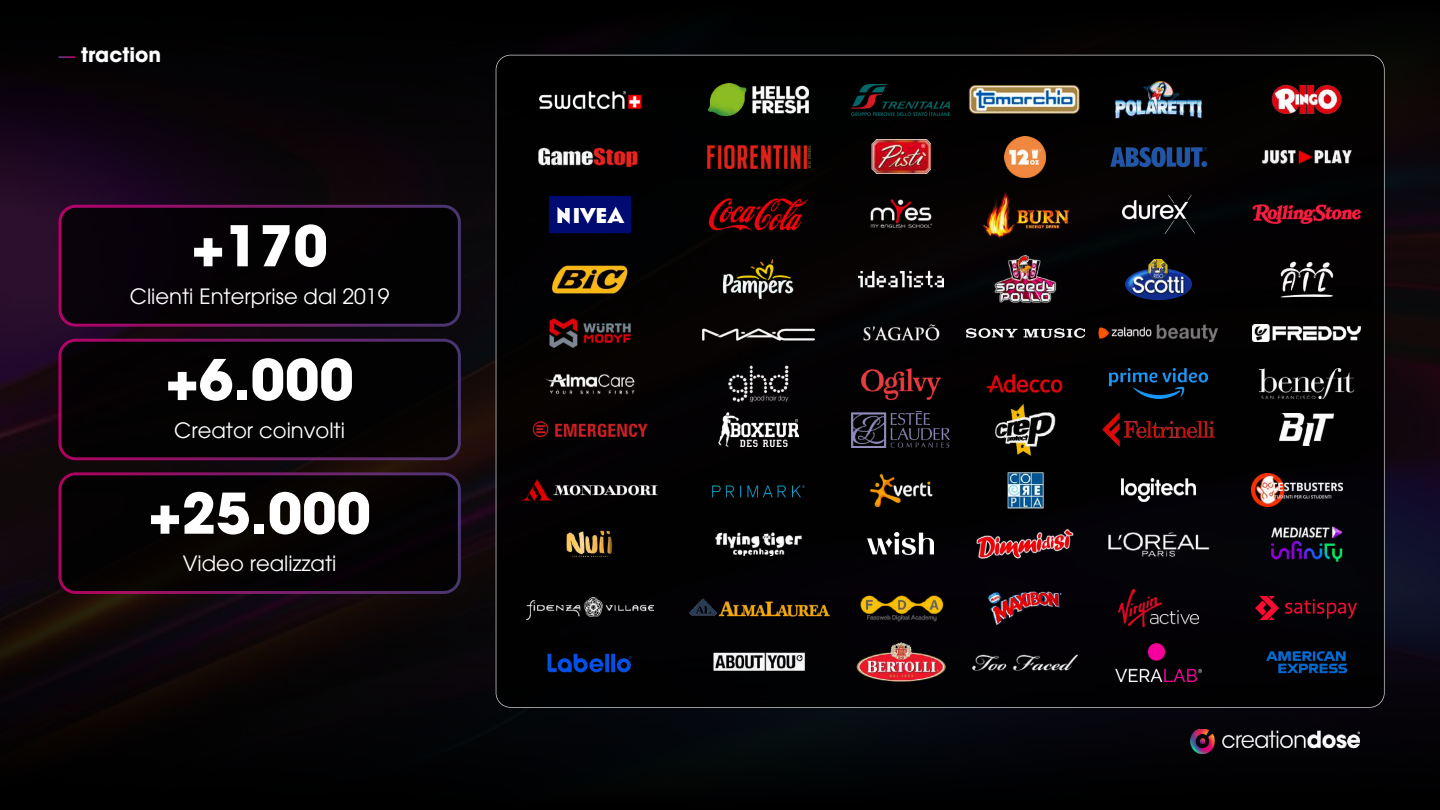
<style>
.page{position:relative;width:1440px;height:810px;background:#fff}
.page>*{position:absolute;margin:0;border:0;box-sizing:border-box;transform-origin:0 0}
.t1{font:700 55.6px "ITC Avant Garde Pro";color:#fff}
.t2{font:21.1px "ITC Avant Garde Pro";color:#fff}
.t3{font:700 20px "ITC Avant Garde Pro";color:#fff}
</style>
<div class="page">
<img style="left:0;top:216px;width:1440px;height:378px">
<img style="left:0;top:0;width:1440px;height:216px">
<img style="left:0;top:594px;width:1440px;height:216px">
<div style="left:496px;top:55px;width:888px;height:653px;background:#020102"></div>
<img style="left:1122px;top:196px;width:73px;height:37px">
<img style="left:1118px;top:589px;width:81px;height:38px">
<img style="left:1267px;top:84px;width:79px;height:32px">
<img style="left:1253px;top:204px;width:107px;height:21px">
<img style="left:868px;top:532px;width:66px;height:23px">
<img style="left:715px;top:531px;width:87px;height:25px">
<img style="left:977px;top:588px;width:96px;height:40px">
<img style="left:1256px;top:596px;width:101px;height:24px">
<img style="left:1269px;top:525px;width:76px;height:37px">
<img style="left:859px;top:267px;width:84px;height:25px">
<img style="left:1004px;top:136px;width:42px;height:42px">
<img style="left:1253px;top:325px;width:107px;height:17px">
<img style="left:1116px;top:81px;width:85px;height:37px">
<img style="left:564px;top:528px;width:52px;height:31px">
<img style="left:1121px;top:479px;width:75px;height:22px">
<img style="left:863px;top:196px;width:76px;height:37px">
<img style="left:958px;top:516px;width:133px;height:55px">
<img style="left:992px;top:255px;width:65px;height:50px">
<img style="left:543px;top:365px;width:93px;height:38px">
<img style="left:1126px;top:260px;width:65px;height:39px">
<img style="left:851px;top:588px;width:100px;height:40px">
<img style="left:1004px;top:470px;width:42px;height:40px">
<img style="left:859px;top:322px;width:84px;height:22px">
<img style="left:966px;top:329px;width:118px;height:9px">
<img style="left:871px;top:140px;width:60px;height:34px">
<img style="left:862px;top:368px;width:78px;height:31px">
<img style="left:979px;top:373px;width:92px;height:21px">
<img style="left:1109px;top:368px;width:98px;height:31px">
<img style="left:709px;top:478px;width:100px;height:24px">
<img style="left:527px;top:597px;width:126px;height:22px">
<img style="left:974px;top:190px;width:101px;height:48px">
<img style="left:539px;top:91px;width:101px;height:17px">
<img style="left:712px;top:361px;width:93px;height:45px">
<img style="left:869px;top:474px;width:63px;height:32px">
<img style="left:540px;top:316px;width:99px;height:34px">
<img style="left:551px;top:265px;width:77px;height:29px">
<img style="left:1255px;top:137px;width:103px;height:39px">
<img style="left:709px;top:197px;width:98px;height:35px">
<img style="left:687px;top:597px;width:143px;height:23px">
<img style="left:531px;top:419px;width:117px;height:21px">
<img style="left:995px;top:403px;width:60px;height:53px">
<img style="left:718px;top:412px;width:80px;height:34px">
<img style="left:1103px;top:412px;width:111px;height:34px">
<img style="left:852px;top:412px;width:98px;height:35px">
<img style="left:522px;top:479px;width:136px;height:22px">
<img style="left:1108px;top:531px;width:101px;height:25px">
<img style="left:722px;top:259px;width:73px;height:41px">
<img style="left:1099px;top:325px;width:119px;height:17px">
<img style="left:708px;top:83px;width:100px;height:33px">
<img style="left:535px;top:144px;width:110px;height:25px">
<img style="left:707px;top:145px;width:103px;height:23px">
<img style="left:1276px;top:258px;width:61px;height:43px">
<img style="left:1109px;top:142px;width:98px;height:30px">
<img style="left:968px;top:83px;width:114px;height:34px">
<img style="left:1260px;top:368px;width:93px;height:31px">
<img style="left:1280px;top:413px;width:54px;height:32px">
<img style="left:1252px;top:473px;width:18px;height:33px">
<img style="left:1270px;top:473px;width:73px;height:33px">
<img style="left:852px;top:84px;width:98px;height:31px">
<img style="left:548px;top:191px;width:83px;height:47px">
<img style="left:689px;top:323px;width:139px;height:20px">
<img style="left:548px;top:649px;width:84px;height:27px">
<img style="left:702px;top:646px;width:113px;height:32px">
<img style="left:857px;top:643px;width:88px;height:39px">
<img style="left:973px;top:649px;width:105px;height:27px">
<img style="left:1264px;top:638px;width:86px;height:48px">
<img style="left:1115px;top:643px;width:87px;height:38px">
<svg style="left:58px;top:339px;width:403px;height:121px;background:#0a0308"></svg>
<svg style="left:58px;top:205px;width:403px;height:122px;background:#0c030b"></svg>
<svg style="left:58px;top:472px;width:403px;height:122px;background:#0c0408"></svg>
<svg style="left:58px;top:56px;width:17px;height:2px"></svg>
<img style="left:1190px;top:729px;width:169px;height:25px">
<p class="t3" style="left:81px;top:47px;width:82px">traction</p>
<h1 class="t1" style="left:191px;top:225px;width:138px">+170</h1>
<p class="t2" style="left:130px;top:288px;width:261px">Clienti Enterprise dal 2019</p>
<h1 class="t1" style="left:166px;top:359px;width:190px">+6.000</h1>
<p class="t2" style="left:174px;top:422px;width:172px">Creator coinvolti</p>
<h1 class="t1" style="left:148px;top:493px;width:224px">+25.000</h1>
<p class="t2" style="left:183px;top:556px;width:155px">Video realizzati</p>
</div>
